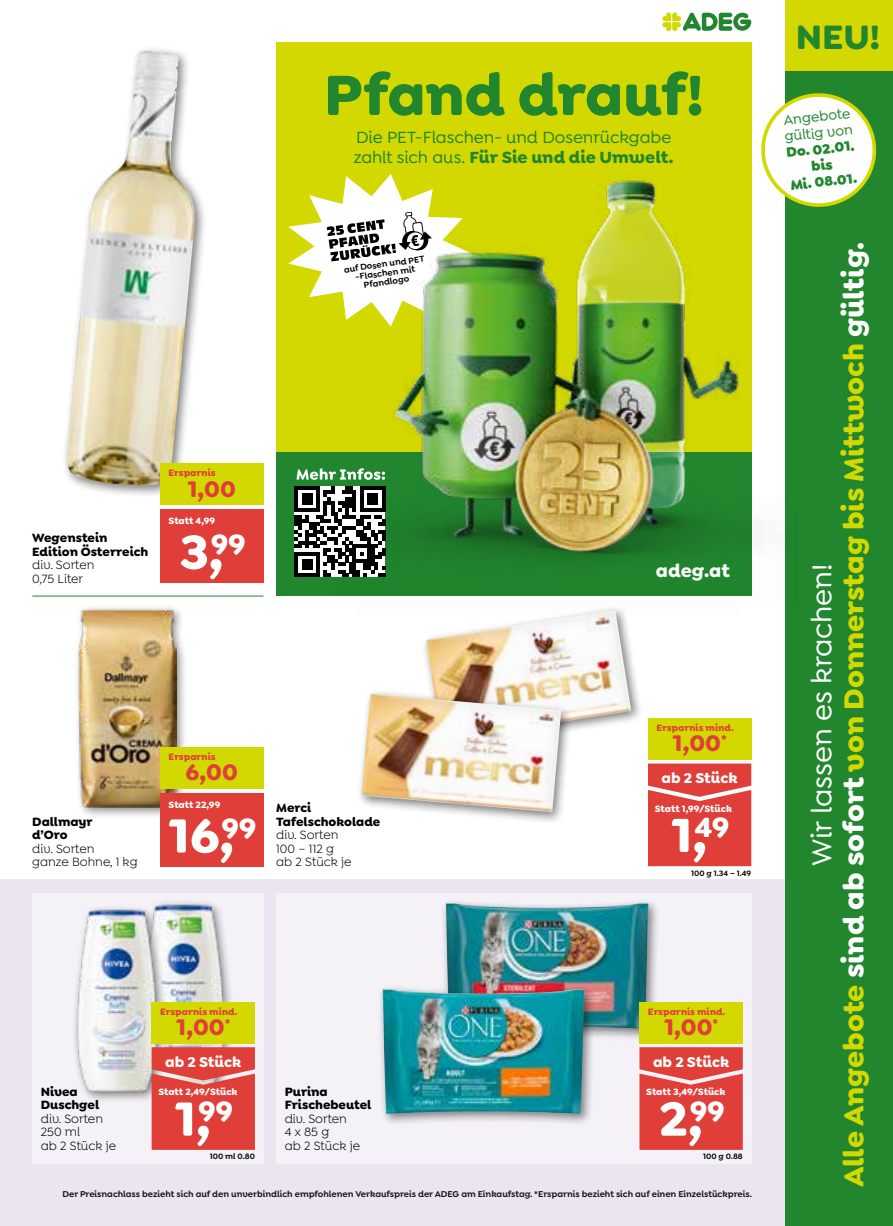
<style>
.page{position:relative;width:893px;height:1226px;background:#fff}
.page>*{position:absolute;margin:0;border:0;box-sizing:border-box;transform-origin:0 0}
.t1{font:700 60.3px "Goldplay Alt";letter-spacing:-.01em;color:#21862e}
.t2{font:700 51px "Goldplay Alt";color:#fff}
.t3{font:700 36px "Goldplay Alt";color:#21862e}
.t4{font:700 29.1px/32.1px "Goldplay Alt";color:#d3d800;text-align:center}
.t5{font:700 24px "Goldplay Alt";color:#df3f38}
.t6{font:700 19.05px "Goldplay Alt";color:#fff}
.t7{font:500 17.25px/20.7px "Goldplay Alt";letter-spacing:-.005em;color:#21862e}
.t8{font:700 15px "Goldplay Alt";color:#fff}
.t9{font:900 14.4px/16.4px "Goldplay Alt";color:#21862e;text-align:center}
.t10{font:500 14.4px/16.4px "Goldplay Alt";color:#21862e}
.t11{font:12.75px/13.5px "Goldplay Alt";color:#000}
.t12{font:700 12.75px/13.5px "Goldplay Alt";color:#000}
.t13{font:700 9.75px "Goldplay Alt";color:#fff}
.t14{font:700 9.75px "Goldplay Alt";color:#df3f38}
.t15{font:600 9px/9px "Goldplay Alt";color:#000;text-align:center}
.t16{font:600 8.25px "Goldplay Alt";color:#000}
.s1{font-weight:700}
.s2{font-weight:500;color:#fff}
.s3{color:#fff}
</style>
<div class="page">
<hr style="left:32px;top:595px;width:231px;height:1px;background:#21862e">
<div style="left:0;top:879px;width:798px;height:346px;background:#eae5f0"></div>
<div style="left:276px;top:893px;width:475px;height:270px;background:#f4f1f7"></div>
<div style="left:32px;top:893px;width:231px;height:270px;background:#f4f1f7"></div>
<div style="left:784px;top:0;width:108px;height:1225px;background:#21862e"></div>
<svg style="left:761px;top:89px;width:116px;height:118px"></svg>
<div style="left:785px;top:0;width:107px;height:70px;background:#d3d800"></div>
<div style="left:440px;top:897px;width:220px;height:144px;background:#000;opacity:.5"></div>
<img style="left:446px;top:903px;width:202px;height:125px">
<div style="left:377px;top:982px;width:216px;height:143px;background:#000;opacity:.5"></div>
<img style="left:382px;top:989px;width:202px;height:124px">
<div style="left:138px;top:898px;width:97px;height:200px;background:#000;opacity:.5"></div>
<img style="left:141px;top:902px;width:85px;height:145px">
<div style="left:71px;top:904px;width:97px;height:199px;background:#000;opacity:.5"></div>
<img style="left:74px;top:907px;width:86px;height:186px">
<div style="left:420px;top:604px;width:222px;height:148px;background:#000;opacity:.5"></div>
<img style="left:426px;top:664px;width:205px;height:76px">
<div style="left:356px;top:688px;width:216px;height:135px;background:#000;opacity:.5"></div>
<img style="left:361px;top:693px;width:200px;height:119px">
<div style="left:61px;top:45px;width:146px;height:452px;background:#000;opacity:.5"></div>
<img style="left:67px;top:51px;width:129px;height:436px">
<div style="left:73px;top:603px;width:114px;height:215px;background:#000;opacity:.5"></div>
<img style="left:78px;top:609px;width:99px;height:198px">
<svg style="left:662px;top:12px;width:89px;height:19px"></svg>
<div style="left:639px;top:1001px;width:103px;height:42px;background:#d3d800"></div>
<div style="left:639px;top:1047px;width:103px;height:102px;background:#df3f38"></div>
<div style="left:152px;top:1001px;width:103px;height:42px;background:#d3d800"></div>
<div style="left:152px;top:1047px;width:103px;height:102px;background:#df3f38"></div>
<div style="left:648px;top:718px;width:103px;height:41px;background:#d3d800"></div>
<div style="left:648px;top:763px;width:103px;height:103px;background:#df3f38"></div>
<div style="left:160px;top:509px;width:103px;height:73px;background:#df3f38"></div>
<div style="left:160px;top:463px;width:103px;height:42px;background:#d3d800"></div>
<div style="left:276px;top:42px;width:475px;height:411px;background:#d3d800"></div>
<div style="left:276px;top:453px;width:475px;height:143px;background:#21862e"></div>
<svg style="left:296px;top:468px;width:38px;height:12px"></svg>
<svg style="left:288px;top:195px;width:46px;height:103px"></svg>
<img style="left:334px;top:162px;width:464px;height:502px">
<div style="left:160px;top:792px;width:103px;height:74px;background:#df3f38"></div>
<div style="left:160px;top:747px;width:103px;height:41px;background:#d3d800"></div>
<svg style="left:294px;top:486px;width:91px;height:91px;background:#717172"></svg>
<h1 class="t1" style="left:324px;top:55px;width:381px">Pfand drauf!</h1>
<h3 class="t7" style="left:354px;top:126px;width:321px">Die PET-Flaschen- und Dosenrückgabe zahlt sich aus. <span class="s1">Für Sie und die Umwelt.</span></h3>
<p class="t15" style="left:343px;top:265px;width:83px;rotate:-8deg">auf Dosen und PET -Flaschen mit<br>Pfandlogo</p>
<p class="t15" style="left:344px;top:277px;width:83px;rotate:-8deg">auf Dosen und PET -Flaschen mit</p>
<h3 class="t12" style="left:32px;top:530px;width:118px">Wegenstein<br>Edition Österreich</h3>
<h3 class="t11" style="left:32px;top:558px;width:64px">div. Sorten<br>0,75 Liter</h3>
<p class="t14" style="left:169px;top:466px;width:49px">Ersparnis</p>
<h3 class="t5" style="left:188px;top:473px;width:50px">1,00</h3>
<p class="t13" style="left:169px;top:514px;width:48px">Statt 4,99</p>
<h2 class="t2" style="left:180px;top:518px;width:67px">3,<sup>99</sup></h2>
<h3 class="t12" style="left:32px;top:814px;width:62px">Dallmayr d’Oro</h3>
<h3 class="t11" style="left:32px;top:841px;width:107px">div. Sorten<br>ganze Bohne, 1 kg</h3>
<p class="t14" style="left:169px;top:750px;width:49px">Ersparnis</p>
<h3 class="t5" style="left:186px;top:756px;width:54px">6,00</h3>
<p class="t13" style="left:169px;top:798px;width:53px">Statt 22,99</p>
<h2 class="t2" style="left:169px;top:802px;width:89px">16,<sup>99</sup></h2>
<h3 class="t12" style="left:276px;top:800px;width:106px">Merci<br>Tafelschokolade</h3>
<h3 class="t11" style="left:276px;top:828px;width:77px">div. Sorten<br>100 – 112 g ab 2 Stück je</h3>
<h3 class="t6" style="left:656px;top:558px;width:75px">adeg.at</h3>
<p class="t14" style="left:656px;top:721px;width:79px">Ersparnis mind.</p>
<h3 class="t8" style="left:661px;top:768px;width:78px">ab 2 Stück</h3>
<h2 class="t2" style="left:671px;top:801px;width:59px">1,<sup>49</sup></h2>
<p class="t16" style="left:691px;top:867px;width:62px">100 g 1.34 – 1.49</p>
<h3 class="t5" style="left:672px;top:727px;width:55px">1,00<sup>*</sup></h3>
<p class="t13" style="left:654px;top:802px;width:79px">Statt 1,99/Stück</p>
<p class="t14" style="left:160px;top:1004px;width:79px">Ersparnis mind.</p>
<h3 class="t8" style="left:165px;top:1051px;width:78px">ab 2 Stück</h3>
<h2 class="t2" style="left:175px;top:1085px;width:59px">1,<sup>99</sup></h2>
<p class="t16" style="left:210px;top:1151px;width:47px">100 ml 0.80</p>
<p class="t14" style="left:648px;top:1004px;width:79px">Ersparnis mind.</p>
<h3 class="t8" style="left:653px;top:1051px;width:78px">ab 2 Stück</h3>
<h2 class="t2" style="left:659px;top:1085px;width:67px">2,<sup>99</sup></h2>
<p class="t16" style="left:703px;top:1151px;width:41px">100 g 0.88</p>
<h3 class="t5" style="left:176px;top:1011px;width:55px">1,00<sup>*</sup></h3>
<h3 class="t5" style="left:664px;top:1011px;width:55px">1,00<sup>*</sup></h3>
<h3 class="t12" style="left:41px;top:1084px;width:38px">Nivea</h3>
<p class="t13" style="left:646px;top:1085px;width:81px">Statt 3,49/Stück</p>
<h3 class="t12" style="left:41px;top:1097px;width:60px">Duschgel</h3>
<h3 class="t11" style="left:41px;top:1111px;width:77px">div. Sorten<br>250 ml<br>ab 2 Stück je</h3>
<h3 class="t12" style="left:285px;top:1084px;width:88px">Purina<br>Frischebeutel</h3>
<h3 class="t11" style="left:285px;top:1111px;width:77px">div. Sorten<br>4 x 85 g<br>ab 2 Stück je</h3>
<p class="t13" style="left:158px;top:1085px;width:81px">Statt 2,49/Stück</p>
<p class="t15" style="left:62px;top:1188px;width:691px">Der Preisnachlass bezieht sich auf den unverbindlich empfohlenen Verkaufspreis der ADEG am Einkaufstag. *Ersparnis bezieht sich auf einen Einzelstückpreis.</p>
<h3 class="t3" style="left:795px;top:14px;width:86px">NEU!</h3>
<h3 class="t10" style="left:782px;top:112px;width:70px;rotate:-6deg">Angebote gültig von</h3>
<h3 class="t9" style="left:785px;top:144px;width:70px;rotate:-6deg">Do. 02.01. bis<br>Mi. 08.01.</h3>
<h3 class="t4" style="left:805px;top:1187px;width:946px;rotate:-90deg"><span class="s2">Wir lassen es krachen!<br></span>Alle Angebote <span class="s3">sind ab sofort</span> von Donnerstag bis Mittwoch <span class="s3">gültig.</span></h3>
</div>
